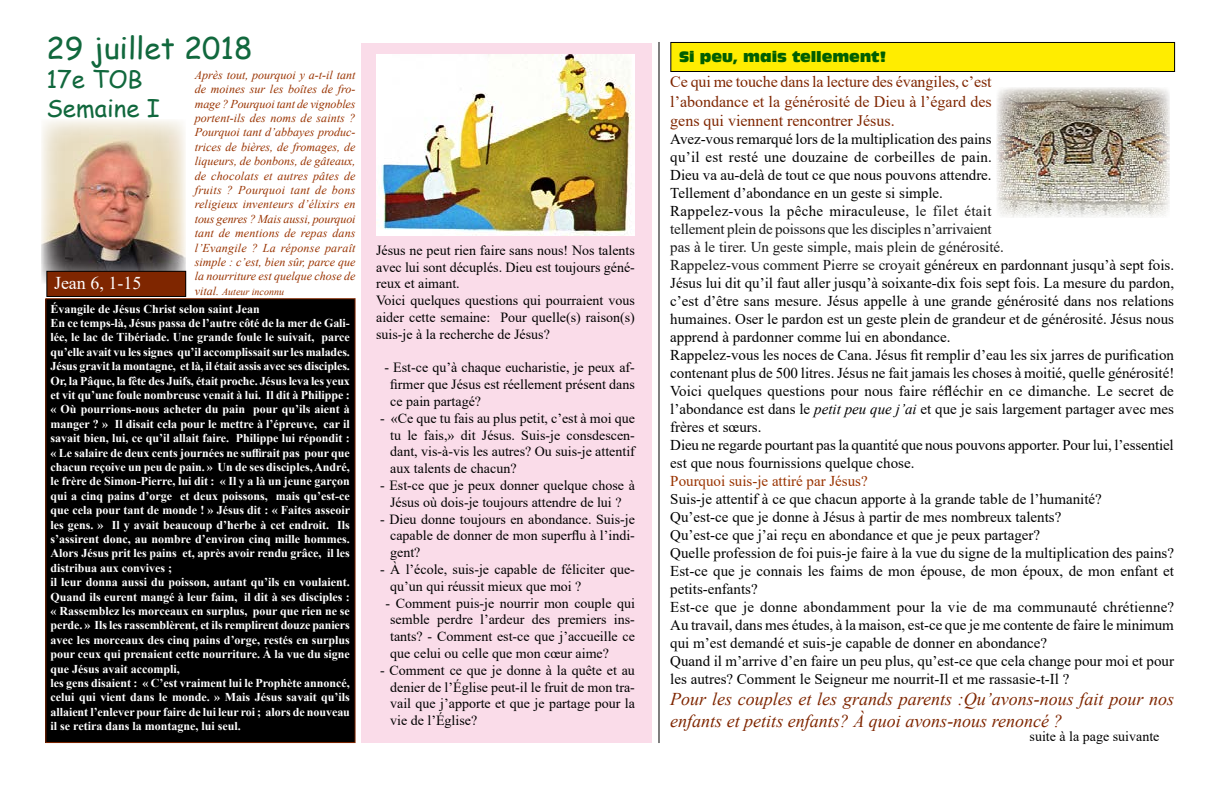
<style>
.page{position:relative;width:1224px;height:792px;background:#fff}
.page>*{position:absolute;margin:0;border:0;box-sizing:border-box;transform-origin:0 0}
.t1{font:30px "Comic Sans MS";color:#11683d}
.t2{font:24px/28.8px "Comic Sans MS";color:#11683d}
.t3{font:italic 18px/21.6px "Times New Roman";color:#7f2600}
.t4{font:18px "Times New Roman";color:#fff}
.t5{font:16px/19.2px "Times New Roman";color:#7f2600;text-align:justify}
.t6{font:15px/18px "Times New Roman";color:#000}
.t7{font:15px "Times New Roman";color:#930}
.t8{font:14px/16.8px "Times New Roman";color:#000;text-align:justify}
.t9{font:14px "Antique Olive Compact";color:#005e00}
.t10{font:700 12px/14.4px "Times New Roman";color:#fff}
.t11{font:italic 12px/14.4px "Times New Roman";color:#930;text-align:justify}
.t12{font:italic 10px "Times New Roman";color:#930}
.s1{font-size:12px}
.s2{color:#191919}
.s3{font-style:italic}
</style>
<div class="page">
<div style="left:361px;top:43px;width:291px;height:700px;background:#fadce9"></div>
<img style="left:42px;top:120px;width:144px;height:163px">
<div style="left:46px;top:299px;width:309px;height:444px;background:#000"></div>
<div style="left:45px;top:298px;width:311px;height:445px;border:1px solid #7f2600"></div>
<hr style="left:658px;top:42px;width:1px;height:701px;background:#000">
<div style="left:47px;top:271px;width:139px;height:25px;background:#7f2600"></div>
<div style="left:46px;top:271px;width:140px;height:26px;border:1px solid #000"></div>
<div style="left:671px;top:42px;width:504px;height:30px;background:#ffed00"></div>
<div style="left:670px;top:42px;width:505px;height:30px;border:1px solid #000"></div>
<img style="left:376px;top:55px;width:259px;height:181px">
<img style="left:997px;top:87px;width:173px;height:131px">
<h1 class="t1" style="left:46px;top:26px;width:208px">29 juillet 2018</h1>
<h2 class="t2" style="left:46px;top:64px;width:115px">17e TOB<br>Semaine I</h2>
<p class="t11" style="left:195px;top:67px;width:162px">Après tout, pourquoi y a-t-il tant de moines sur les boîtes de fro&shy;mage ? Pourquoi tant de vignobles portent-ils des noms de saints ?<br>Pourquoi tant d’abbayes produc&shy;trices de bières, de fromages, de liqueurs, de bonbons, de gâteaux, de chocolats et autres pâtes de fruits ? Pourquoi tant de bons religieux inventeurs d’élixirs en tous genres ? Mais aussi, pourquoi tant de mentions de repas dans l’Evangile ? La réponse paraît simple : c’est, bien sûr, parce que la nourriture est quelque chose de</p>
<p class="t12" style="left:195px;top:285px;width:91px"><span class="s1">vital.</span> Auteur inconnu</p>
<p class="t4" style="left:54px;top:270px;width:89px">Jean 6, 1-15</p>
<p class="t10" style="left:51px;top:301px;width:301px">Évangile de Jésus Christ selon saint Jean<br>En ce temps-là, Jésus passa de l’autre côté de la mer de Gali&shy;lée, le lac de Tibériade. Une grande foule le suivait, parce qu’elle avait vu les signes qu’il accomplissait sur les malades.<br>Jésus gravit la montagne, et là, il était assis avec ses disciples.<br>Or, la Pâque, la fête des Juifs, était proche. Jésus leva les yeux et vit qu’une foule nombreuse venait à lui. Il dit à Philippe : « Où pourrions-nous acheter du pain pour qu’ils aient à manger ? » Il disait cela pour le mettre à l’épreuve, car il savait bien, lui, ce qu’il allait faire. Philippe lui répondit : « Le salaire de deux cents journées ne suffirait pas pour que chacun reçoive un peu de pain. » Un de ses disciples, André, le frère de Simon-Pierre, lui dit : « Il y a là un jeune garçon qui a cinq pains d’orge et deux poissons, mais qu’est-ce que cela pour tant de monde ! » Jésus dit : « Faites asseoir les gens. » Il y avait beaucoup d’herbe à cet endroit. Ils s’assirent donc, au nombre d’environ cinq mille hommes.<br>Alors Jésus prit les pains et, après avoir rendu grâce, il les distribua aux convives ;<br>il leur donna aussi du poisson, autant qu’ils en voulaient.<br>Quand ils eurent mangé à leur faim, il dit à ses disciples : « Rassemblez les morceaux en surplus, pour que rien ne se perde. » Ils les rassemblèrent, et ils remplirent douze paniers avec les morceaux des cinq pains d’orge, restés en surplus pour ceux qui prenaient cette nourriture. À la vue du signe que Jésus avait accompli,<br>les gens disaient : « C’est vraiment lui le Prophète annoncé, celui qui vient dans le monde. » Mais Jésus savait qu’ils allaient l’enlever pour faire de lui leur roi ; alors de nouveau il se retira dans la montagne, lui seul.</p>
<p class="t8" style="left:376px;top:241px;width:260px;text-align:left">Jésus ne peut rien faire sans nous! Nos talents avec lui sont décuplés. Dieu est toujours géné&shy;reux et aimant.<br>Voici quelques questions qui pourraient vous aider cette semaine: Pour quelle(s) raison(s) suis-je à la recherche de Jésus?</p>
<p class="t8" style="left:390px;top:359px;width:246px;text-indent:-6px">- Est-ce qu’à chaque eucharistie, je peux af&shy;firmer que Jésus est réellement présent dans ce pain partagé?</p>
<p class="t8" style="left:390px;top:409px;width:246px;text-indent:-10px">- «Ce que tu fais au plus petit, c’est à moi que tu le fais,» dit Jésus. Suis-je consdescen&shy;dant, vis-à-vis les autres? Ou suis-je attentif aux talents de chacun?</p>
<p class="t8" style="left:380px;top:477px;width:256px;text-align:center">- Est-ce que je peux donner quelque chose à<br>Jésus où dois-je toujours attendre de lui ?</p>
<p class="t8" style="left:390px;top:510px;width:246px;text-indent:-10px">- Dieu donne toujours en abondance. Suis-je capable de donner de mon superflu à l’indi&shy;gent?</p>
<p class="t8" style="left:390px;top:561px;width:246px;text-indent:-10px">- À l’école, suis-je capable de féliciter que&shy;qu’un qui réussit mieux que moi ?</p>
<p class="t8" style="left:390px;top:594px;width:246px;text-indent:-5px">- Comment puis-je nourrir mon couple qui semble perdre l’ardeur des premiers ins&shy;tants? - Comment est-ce que j’accueille ce que celui ou celle que mon cœur aime?</p>
<p class="t8" style="left:390px;top:661px;width:246px;text-indent:-10px">- Comment ce que je donne à la quête et au denier de l’Église peut-il le fruit de mon tra&shy;vail que j’apporte et que je partage pour la vie de l’Église?</p>
<p class="t9" style="left:679px;top:48px;width:209px">Si peu, mais tellement!</p>
<p class="t5" style="left:670px;top:72px;width:323px">Ce qui me touche dans la lecture des évangiles, c’est l’abondance et la générosité de Dieu à l’égard des gens qui viennent rencontrer Jésus.</p>
<p class="t6" style="left:670px;top:129px;width:506px">Avez-vous remarqué lors de la multiplication des pains<br>qu’il est resté une douzaine de corbeilles de pain.<br>Dieu va au-delà de tout ce que nous pouvons attendre.<br>Tellement d’abondance en un geste si simple.<br>Rappelez-vous la pêche miraculeuse, <span class="s2">le filet était<br>tellement plein de poissons que les disciples n’arrivaient<br>pas à le tirer. Un geste simple, mais plein de générosité.<br>Rappelez-vous comment Pierre se croyait</span> généreux en pardonnant jusqu’à sept fois.<br>Jésus lui dit qu’il faut aller jusqu’à soixante-dix fois sept fois. La mesure du pardon, c’est d’être sans mesure. Jésus appelle à une grande générosité dans nos relations humaines. Oser le pardon est un geste plein de grandeur et de générosité. Jésus nous apprend à pardonner comme lui en abondance.<br>Rappelez-vous les noces de Cana. Jésus fit remplir d’eau les six jarres de purification contenant plus de 500 litres. Jésus ne fait jamais les choses à moitié, quelle générosité!<br>Voici quelques questions pour nous faire réfléchir en ce dimanche. Le secret de l’abondance est dans le <span class="s3">petit peu que j’ai</span> et que je sais largement partager avec mes frères et sœurs.<br>Dieu ne regarde pourtant pas la quantité que nous pouvons apporter. Pour lui, l’essentiel est que nous fournissions quelque chose.</p>
<p class="t7" style="left:670px;top:470px;width:199px">Pourquoi suis-je attiré par Jésus?</p>
<p class="t6" style="left:670px;top:489px;width:505px">Suis-je attentif à ce que chacun apporte à la grande table de l’humanité?<br>Qu’est-ce que je donne à Jésus à partir de mes nombreux talents?<br>Qu’est-ce que j’ai reçu en abondance et que je peux partager?<br>Quelle profession de foi puis-je faire à la vue du signe de la multiplication des pains?<br>Est-ce que je connais les faims de mon épouse, de mon époux, de mon enfant et petits-enfants?<br>Est-ce que je donne abondamment pour la vie de ma communauté chrétienne?<br>Au travail, dans mes études, à la maison, est-ce que je me contente de faire le minimum qui m’est demandé et suis-je capable de donner en abondance?<br>Quand il m’arrive d’en faire un peu plus, qu’est-ce que cela change pour moi et pour les autres? Comment le Seigneur me nourrit-Il et me rassasie-t-Il ?</p>
<p class="t3" style="left:670px;top:688px;width:505px">Pour les couples et les grands parents :Qu’avons-nous fait pour nos enfants et petits enfants? À quoi avons-nous renoncé ?</p>
<p class="t8" style="left:1030px;top:728px;width:131px">suite à la page suivante</p>
</div>
